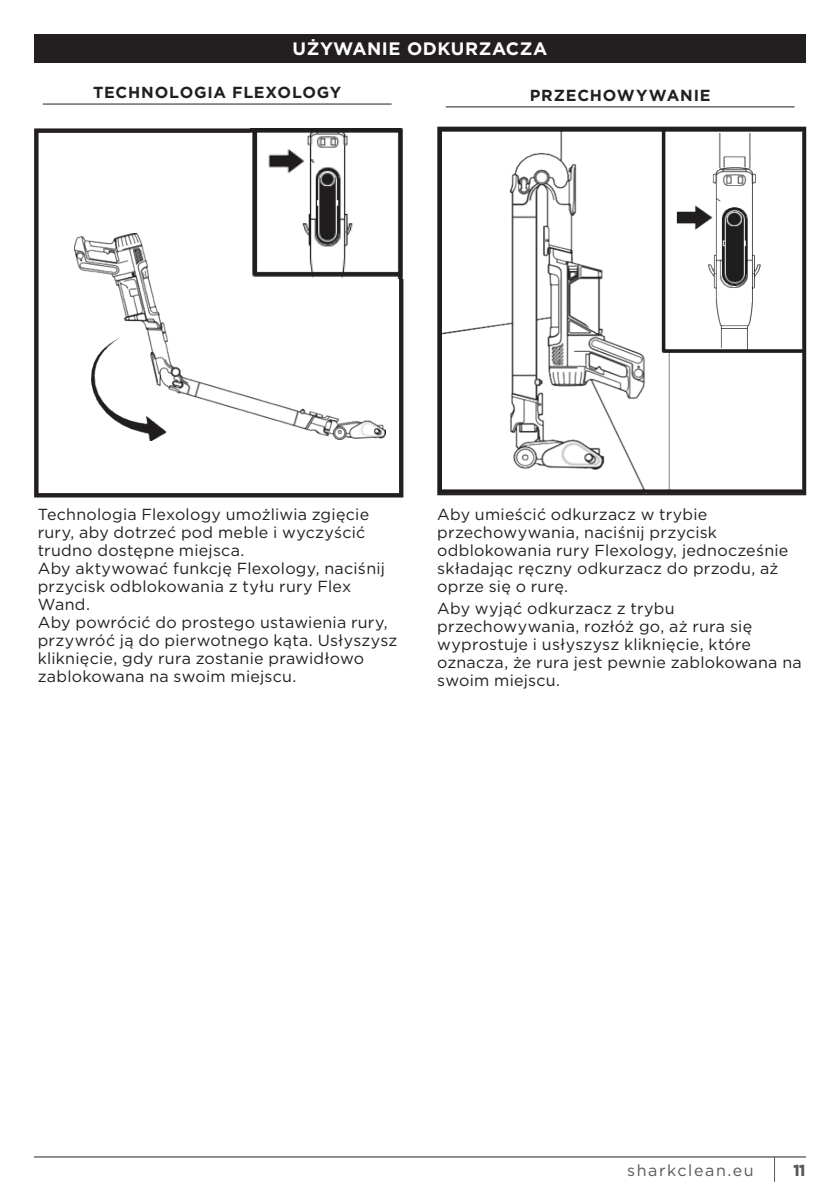
<style>
.page{position:relative;width:840px;height:1191px;background:#fff}
.page>*{position:absolute;margin:0;border:0;box-sizing:border-box;transform-origin:0 0}
.t1{font:700 18px "Gotham";letter-spacing:.03em;color:#fff}
.t2{font:16px/18px "Gotham";letter-spacing:.015em;color:#231f20}
.t3{font:700 16px "Gotham";letter-spacing:.05em;color:#231f20}
.t4{font:16px "Gotham";letter-spacing:.1em;color:#57585a}
.t5{font:900 16px "Gotham";color:#57585a;scale:.9 1}
</style>
<div class="page">
<hr style="left:34px;top:1156px;width:771px;height:1px;background:#231f20">
<div style="left:34px;top:129px;width:369px;height:368px;border:4px solid #231f20"></div>
<div style="left:34px;top:34px;width:771px;height:28px;background:#231f20"></div>
<hr style="left:43px;top:104px;width:348px;height:1px;background:#231f20">
<img style="left:74px;top:233px;width:311px;height:206px">
<img style="left:91px;top:338px;width:75px;height:103px">
<img style="left:250px;top:128px;width:153px;height:150px">
<img style="left:437px;top:128px;width:368px;height:365px">
<hr style="left:445px;top:106px;width:349px;height:1px;background:#231f20">
<p class="t1" style="left:292px;top:37px;width:256px">UŻYWANIE ODKURZACZA</p>
<p class="t3" style="left:93px;top:82px;width:250px">TECHNOLOGIA FLEXOLOGY</p>
<p class="t3" style="left:529px;top:84px;width:182px">PRZECHOWYWANIE</p>
<p class="t2" style="left:38px;top:505px;width:361px">Technologia Flexology umożliwia zgięcie rury, aby dotrzeć pod meble i wyczyścić trudno dostępne miejsca.<br>Aby aktywować funkcję Flexology, naciśnij przycisk odblokowania z tyłu rury Flex Wand.<br>Aby powrócić do prostego ustawienia rury, przywróć ją do pierwotnego kąta. Usłyszysz kliknięcie, gdy rura zostanie prawidłowo zablokowana na swoim miejscu.</p>
<p class="t2" style="left:437px;top:505px;width:352px">Aby umieścić odkurzacz w trybie przechowywania, naciśnij przycisk odblokowania rury Flexology, jednocześnie składając ręczny odkurzacz do przodu, aż oprze się o rurę.</p>
<p class="t2" style="left:437px;top:599px;width:366px">Aby wyjąć odkurzacz z trybu przechowywania, rozłóż go, aż rura się wyprostuje i usłyszysz kliknięcie, które oznacza, że rura jest pewnie zablokowana na swoim miejscu.</p>
<p class="t4" style="left:627px;top:1159px;width:128px">sharkclean.eu</p>
<p class="t5" style="left:793px;top:1158px;width:15px">11</p>
</div>
